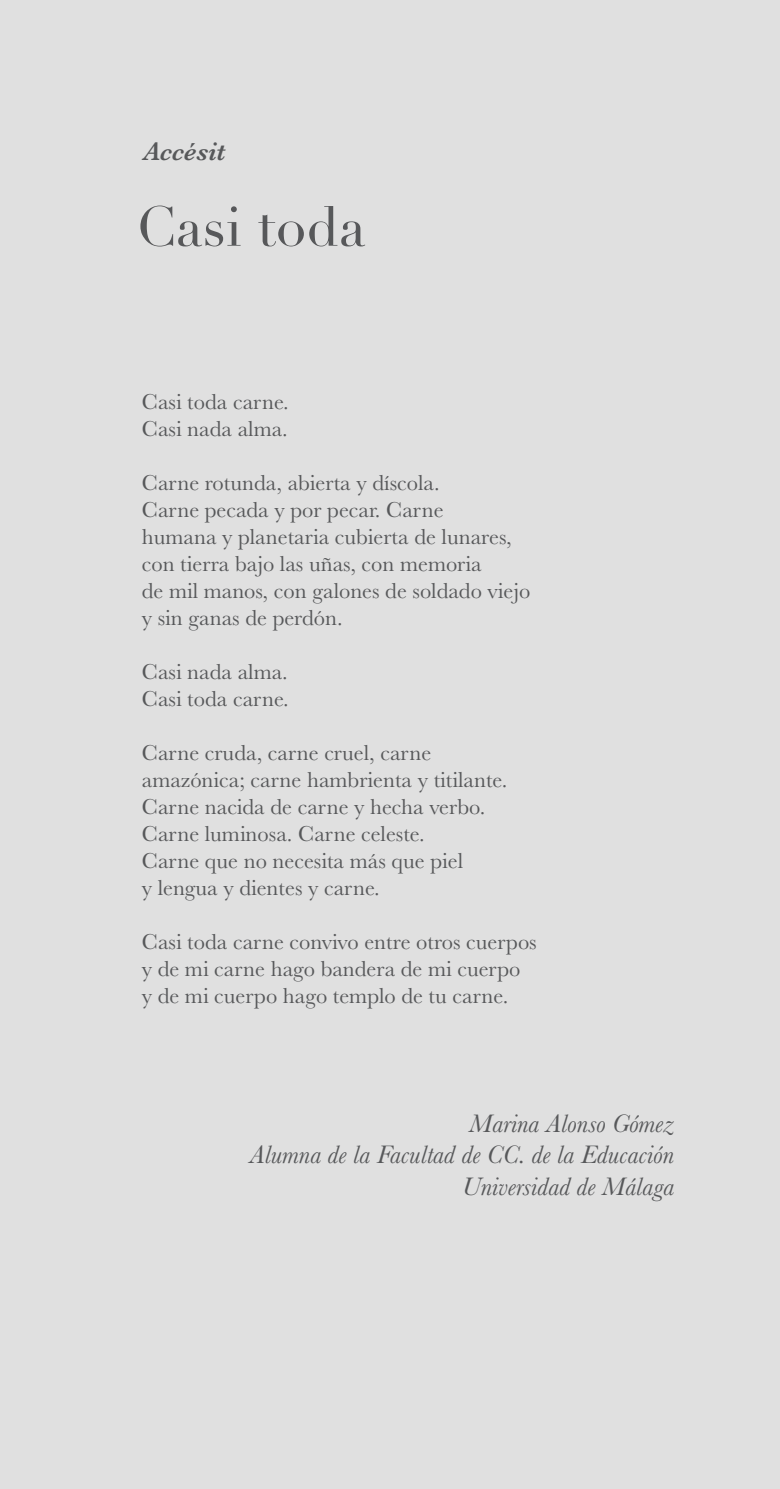
<style>
.page{position:relative;width:780px;height:1489px;background:#fff}
.page>*{position:absolute;margin:0;border:0;box-sizing:border-box;transform-origin:0 0}
.t1{font:55px "Didot";color:#57585a}
.t2{font:italic 26.25px/31.5px "Baskerville MT Std";color:#57585a;text-align:right}
.t3{font:italic 600 26.25px "Baskerville MT Std";color:#57585a}
.t4{font:22.5px/27px "Baskerville MT Std";color:#57585a}
</style>
<div class="page">
<div style="left:0;top:0;width:780px;height:1488px;background:#e0e0e0"></div>
<p class="t3" style="left:144px;top:136px;width:83px">Accésit</p>
<h1 class="t1" style="left:136px;top:194px;width:231px">Casi toda</h1>
<p class="t4" style="left:142px;top:388px;width:148px">Casi toda carne.<br>Casi nada alma.</p>
<p class="t4" style="left:142px;top:469px;width:390px">Carne rotunda, abierta y díscola.<br>Carne pecada y por pecar. Carne<br>humana y planetaria cubierta de lunares, con tierra bajo las uñas, con memoria<br>de mil manos, con galones de soldado viejo y sin ganas de perdón.</p>
<p class="t4" style="left:142px;top:658px;width:148px">Casi nada alma.<br>Casi toda carne.</p>
<p class="t4" style="left:142px;top:739px;width:367px">Carne cruda, carne cruel, carne amazónica; carne hambrienta y titilante.<br>Carne nacida de carne y hecha verbo.<br>Carne luminosa. Carne celeste.<br>Carne que no necesita más que piel<br>y lengua y dientes y carne.</p>
<p class="t4" style="left:142px;top:928px;width:396px">Casi toda carne convivo entre otros cuerpos y de mi carne hago bandera de mi cuerpo<br>y de mi cuerpo hago templo de tu carne.</p>
<p class="t2" style="left:249px;top:1107px;width:426px">Marina Alonso Gómez<br>Alumna de la Facultad de CC. de la Educación<br>Universidad de Málaga</p>
</div>
